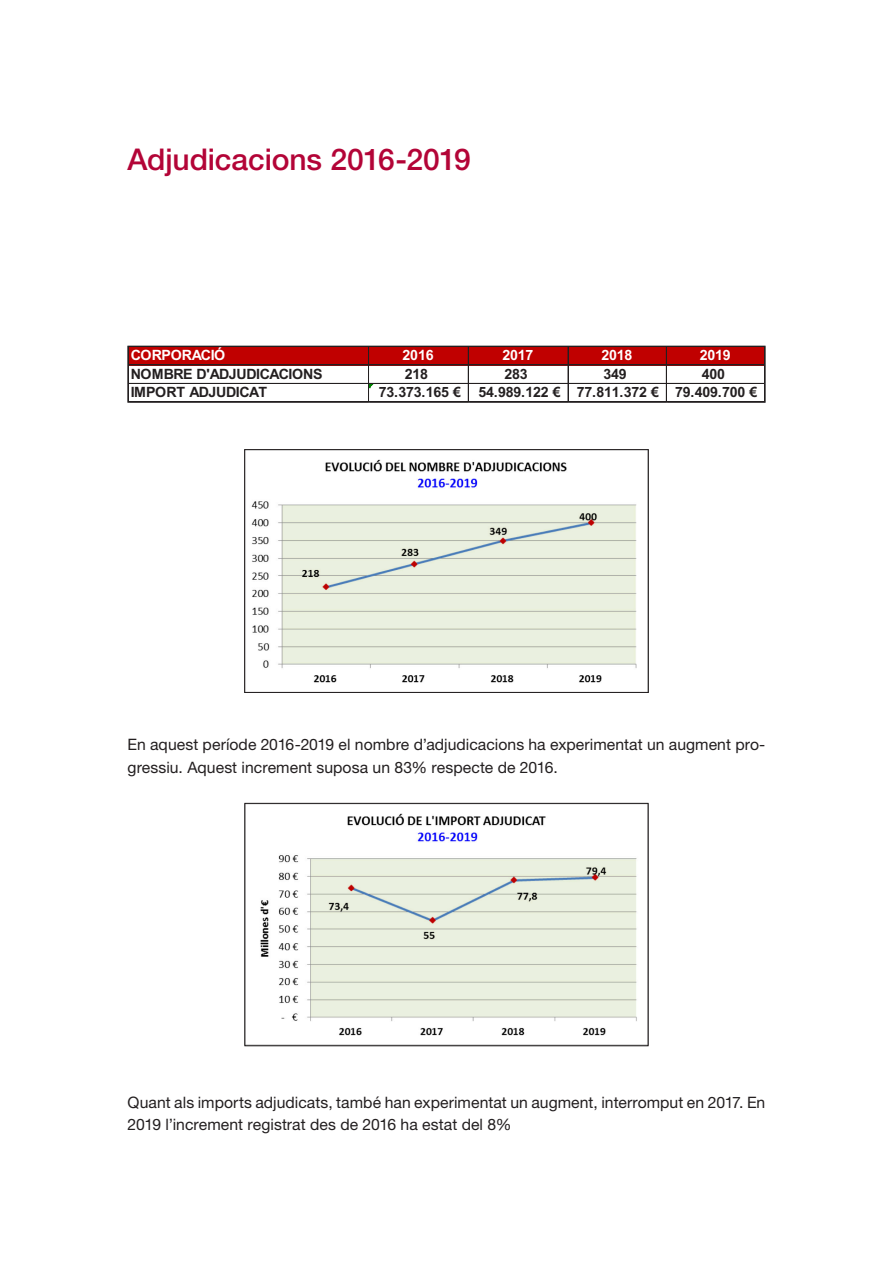
<style>
.page{position:relative;width:893px;height:1263px;background:#fff}
.page>*{position:absolute;margin:0;border:0;box-sizing:border-box;transform-origin:0 0}
.AD_Títol_1{font:500 30px "Helvetica Neue LT Std";letter-spacing:-.005em;color:#b30437}
.AD_Text{font:15.75px/22.4px "Helvetica Neue LT Std";letter-spacing:.005em;color:#231f20}
.t1{font:700 14.25px "Arial";letter-spacing:-.015em;color:#231f20}
.t2{font:700 14.25px "Arial";letter-spacing:-.015em;color:#fff}
</style>
<div class="page">
<div style="left:129px;top:347px;width:636px;height:18px;background:#c00000"></div>
<svg style="left:369px;top:384px;width:4px;height:4px"></svg>
<hr style="left:129px;top:365px;width:636px;height:1px;background:#231f20">
<hr style="left:129px;top:383px;width:636px;height:1px;background:#231f20">
<hr style="left:368px;top:347px;width:1px;height:55px;background:#231f20">
<hr style="left:468px;top:347px;width:1px;height:55px;background:#231f20">
<hr style="left:568px;top:347px;width:1px;height:55px;background:#231f20">
<hr style="left:666px;top:347px;width:1px;height:55px;background:#231f20">
<div style="left:128px;top:346px;width:637px;height:57px;border:1px solid #231f20"></div>
<img style="left:251px;top:459px;width:386px;height:224px">
<div style="left:244px;top:449px;width:405px;height:244px;border:1px solid #231f20"></div>
<img style="left:260px;top:813px;width:377px;height:223px">
<div style="left:244px;top:803px;width:404px;height:243px;border:1px solid #231f20"></div>
<p class="AD_Títol_1" style="left:128px;top:142px;width:345px">Adjudicacions 2016-2019</p>
<p class="t2" style="left:131px;top:345px;width:96px">CORPORACIÓ</p>
<p class="t2" style="left:403px;top:345px;width:33px">2016</p>
<p class="t2" style="left:502px;top:345px;width:33px">2017</p>
<p class="t2" style="left:601px;top:345px;width:33px">2018</p>
<p class="t2" style="left:700px;top:345px;width:33px">2019</p>
<p class="t1" style="left:131px;top:364px;width:193px">NOMBRE D'ADJUDICACIONS</p>
<p class="t1" style="left:405px;top:364px;width:25px">218</p>
<p class="t1" style="left:504px;top:364px;width:25px">283</p>
<p class="t1" style="left:603px;top:364px;width:25px">349</p>
<p class="t1" style="left:702px;top:364px;width:25px">400</p>
<p class="t1" style="left:131px;top:382px;width:138px">IMPORT ADJUDICAT</p>
<p class="t1" style="left:379px;top:382px;width:380px">73.373.165 € 54.989.122 € 77.811.372 € 79.409.700 €</p>
<p class="AD_Text" style="left:128px;top:733px;width:639px">En aquest període 2016-2019 el nombre d’adjudicacions ha experimentat un augment pro&shy;gressiu. Aquest increment suposa un 83% respecte de 2016.</p>
<p class="AD_Text" style="left:128px;top:1091px;width:639px">Quant als imports adjudicats, també han experimentat un augment, interromput en 2017. En<br>2019 l’increment registrat des de 2016 ha estat del 8%</p>
</div>
